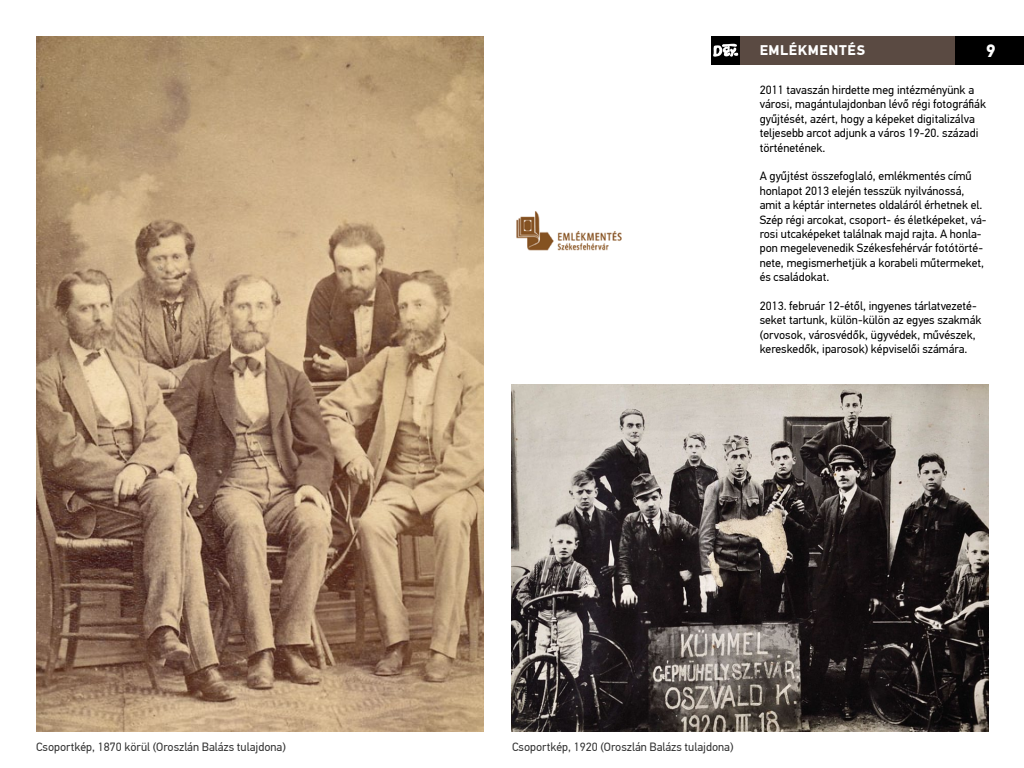
<style>
.page{position:relative;width:1024px;height:768px;background:#fff}
.page>*{position:absolute;margin:0;border:0;box-sizing:border-box;transform-origin:0 0}
.t1{font:700 18px "PF Din Text Pro";color:#fff}
.t2{font:700 14px "PF Din Text Pro";letter-spacing:.05em;color:#fff}
.t3{font:12px/14.4px "PF Din Text Pro";color:#000}
</style>
<div class="page">
<div style="left:955px;top:36px;width:69px;height:28px;background:#000"></div>
<img style="left:36px;top:36px;width:448px;height:696px">
<div style="left:740px;top:36px;width:215px;height:28px;background:#5a4a42"></div>
<img style="left:512px;top:384px;width:476px;height:348px">
<img style="left:516px;top:211px;width:106px;height:40px">
<div style="left:711px;top:36px;width:29px;height:28px;background:#000"></div>
<svg style="left:713px;top:44px;width:25px;height:13px"></svg>
<p class="t3" style="left:36px;top:740px;width:251px">Csoportkép, 1870 körül (Oroszlán Balázs tulajdona)</p>
<p class="t2" style="left:760px;top:42px;width:107px">EMLÉKMENTÉS</p>
<p class="t3" style="left:760px;top:83px;width:228px">2011 tavaszán hirdette meg intézményünk a városi, magántulajdonban lévő régi fotográfiák gyűjtését, azért, hogy a képeket digitalizálva teljesebb arcot adjunk a város 19-20. századi történetének.</p>
<p class="t3" style="left:760px;top:169px;width:228px">A gyűjtést összefoglaló, emlékmentés című honlapot 2013 elején tesszük nyilvánossá, amit a képtár internetes oldaláról érhetnek el.<br>Szép régi arcokat, csoport- és életképeket, vá&shy;rosi utcaképeket találnak majd rajta. A honla&shy;pon megelevenedik Székesfehérvár fotótörté&shy;nete, megismerhetjük a korabeli műtermeket, és családokat.</p>
<p class="t3" style="left:760px;top:299px;width:223px">2013. február 12-étől, ingyenes tárlatvezeté&shy;seket tartunk, külön-külön az egyes szakmák (orvosok, városvédők, ügyvédek, művészek, kereskedők, iparosok) képviselői számára.</p>
<h1 class="t1" style="left:986px;top:40px;width:11px">9</h1>
<p class="t3" style="left:512px;top:740px;width:223px">Csoportkép, 1920 (Oroszlán Balázs tulajdona)</p>
</div>
